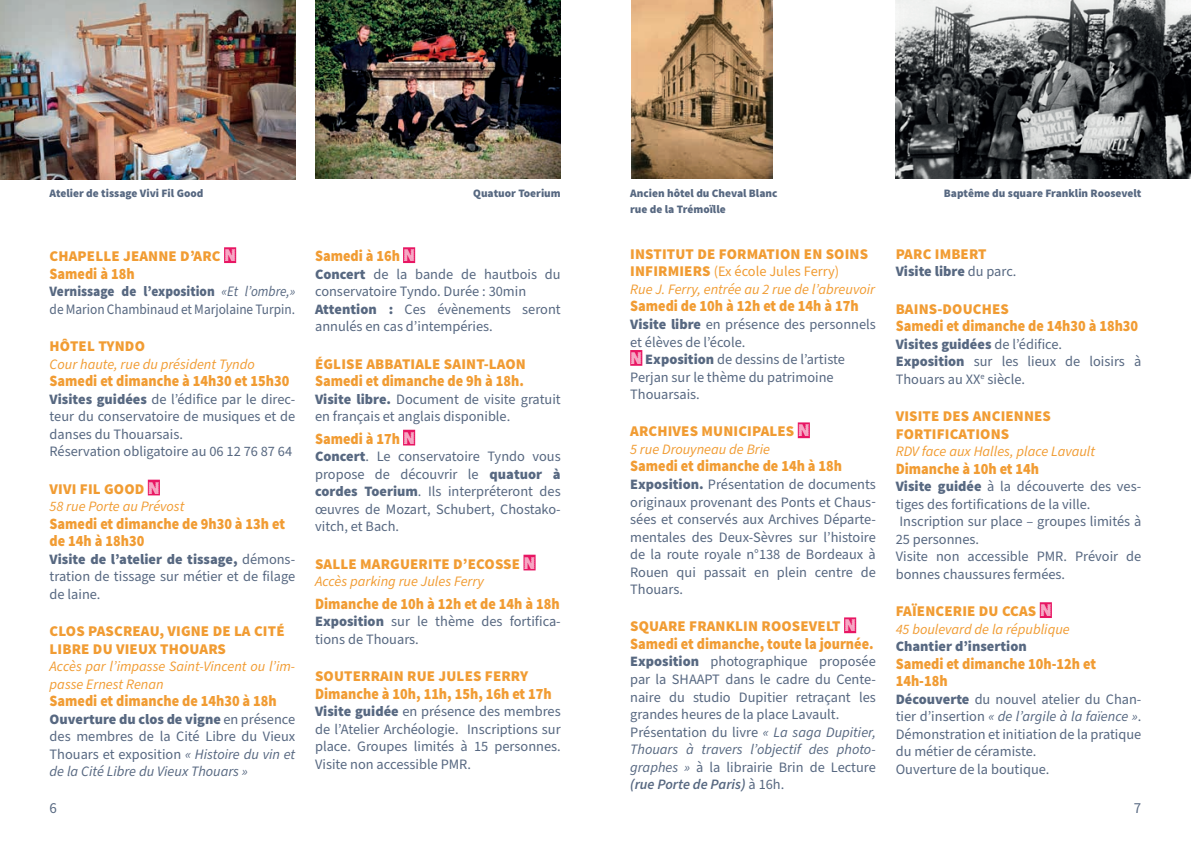
<style>
.page{position:relative;width:1191px;height:844px;background:#fff}
.page>*{position:absolute;margin:0;border:0;box-sizing:border-box;transform-origin:0 0}
.t1{font:900 15.75px/17.5px "Source Sans Pro";color:#f19c33;scale:.9 1}
.t2{font:900 14.88px/17.5px "Source Sans Pro";letter-spacing:.01em;color:#f19c33}
.t3{font:14.88px "Source Sans Pro";color:#576881}
.t4{font:14.35px/17.5px "Source Sans Pro";color:#576881}
.t5{font:italic 14.35px/17.5px "Source Sans Pro";color:#f19c33}
.t6{font:14.35px/17.5px "Source Sans Pro";color:#576881;scale:.93 1}
.t7{font:900 14.35px "Source Sans Pro";color:#576881}
.t8{font:900 11.38px/15.8px "Source Sans Pro";color:#576881}
.s1{font-family:"Source Sans Pro DISPLAY";font-weight:400;font-size:18.03px;color:#fff}
.s2{font-weight:900}
.s3{font-style:italic}
.s4{font-weight:900;font-style:normal;font-size:14.88px}
.s5{font-style:normal}
.s6{font-family:"Source Sans Pro DISPLAY";font-size:18.03px;color:#fff}
.s7{font-weight:600;font-style:italic}
.s8{font-weight:400}
</style>
<div class="page">
<div style="left:403px;top:247px;width:12px;height:16px;background:#e81663"></div>
<div style="left:403px;top:429px;width:12px;height:16px;background:#e81663"></div>
<div style="left:523px;top:554px;width:12px;height:16px;background:#e81663"></div>
<div style="left:224px;top:247px;width:12px;height:16px;background:#e81663"></div>
<div style="left:148px;top:479px;width:12px;height:16px;background:#e81663"></div>
<div style="left:630px;top:350px;width:12px;height:15px;background:#e81663"></div>
<div style="left:797px;top:422px;width:13px;height:16px;background:#e81663"></div>
<div style="left:844px;top:617px;width:12px;height:16px;background:#e81663"></div>
<div style="left:1039px;top:602px;width:13px;height:16px;background:#e81663"></div>
<img style="left:0;top:0;width:295px;height:180px">
<img style="left:315px;top:0;width:246px;height:179px">
<img style="left:895px;top:0;width:296px;height:179px">
<img style="left:632px;top:0;width:140px;height:179px">
<p class="t8" style="left:50px;top:186px;width:155px">Atelier de tissage Vivi Fil Good</p>
<p class="t8" style="left:473px;top:186px;width:89px">Quatuor Toerium</p>
<p class="t8" style="left:944px;top:186px;width:199px">Baptême du square Franklin Roosevelt</p>
<p class="t8" style="left:630px;top:186px;width:149px">Ancien hôtel du Cheval Blanc rue de la Trémoïlle</p>
<p class="t2" style="left:50px;top:248px;width:188px">CHAPELLE JEANNE D’ARC <span class="s1">N</span></p>
<p class="t1" style="left:50px;top:265px;width:96px">Samedi à 18h</p>
<p class="t6" style="left:50px;top:283px;width:266px"><span class="s2">Vernissage de l’exposition</span> <span class="s3">«Et l’ombre,» </span>de Marion Chambinaud et Marjolaine Turpin.</p>
<p class="t2" style="left:50px;top:338px;width:97px">HÔTEL TYNDO</p>
<p class="t5" style="left:50px;top:355px;width:207px">Cour haute, rue du président Tyndo</p>
<p class="t1" style="left:50px;top:373px;width:268px">Samedi et dimanche à 14h30 et 15h30</p>
<p class="t4" style="left:50px;top:390px;width:247px"><span class="s2">Visites guidées</span> de l’édifice par le direc&shy;teur du conservatoire de musiques et de danses du Thouarsais.<br>Réservation obligatoire au 06 12 76 87 64</p>
<p class="t2" style="left:50px;top:480px;width:112px">VIVI FIL GOOD <span class="s1">N</span></p>
<p class="t5" style="left:50px;top:498px;width:136px">58 rue Porte au Prévost</p>
<p class="t1" style="left:50px;top:515px;width:263px">Samedi et dimanche de 9h30 à 13h et de 14h à 18h30</p>
<p class="t4" style="left:50px;top:550px;width:247px;text-align:justify"><span class="s2">Visite de l’atelier de tissage,</span> démons&shy;tration de tissage sur métier et de filage de laine.</p>
<p class="t2" style="left:50px;top:623px;width:236px">CLOS PASCREAU, VIGNE DE LA CITÉ<br>LIBRE DU VIEUX THOUARS</p>
<p class="t5" style="left:50px;top:658px;width:247px">Accès par l’impasse Saint-Vincent ou l’im&shy;passe Ernest Renan</p>
<p class="t1" style="left:50px;top:692px;width:254px">Samedi et dimanche de 14h30 à 18h</p>
<p class="t4" style="left:50px;top:710px;width:247px;text-align:justify"><span class="s2">Ouverture du clos de vigne</span> en présence des membres de la Cité Libre du Vieux Thouars et exposition <span class="s3">« Histoire du vin et de la Cité Libre du Vieux Thouars »</span></p>
<p class="t1" style="left:315px;top:248px;width:113px">Samedi à 16h <span class="s1">N</span></p>
<p class="t4" style="left:315px;top:266px;width:247px"><span class="s2">Concert</span> de la bande de hautbois du conservatoire Tyndo. Durée : 30min <span class="s2">Attention :</span> Ces évènements seront annulés en cas d’intempéries.</p>
<p class="t2" style="left:315px;top:355px;width:212px">ÉGLISE ABBATIALE SAINT-LAON</p>
<p class="t1" style="left:315px;top:373px;width:233px">Samedi et dimanche de 9h à 18h.</p>
<p class="t4" style="left:315px;top:390px;width:247px"><span class="s2">Visite libre.</span> Document de visite gratuit en français et anglais disponible.</p>
<p class="t1" style="left:315px;top:430px;width:113px">Samedi à 17h <span class="s1">N</span></p>
<p class="t4" style="left:315px;top:448px;width:247px;text-align:justify"><span class="s2">Concert</span>. Le conservatoire Tyndo vous propose de découvrir le <span class="s2">quatuor à cordes Toerium</span>. Ils interpréteront des œuvres de Mozart, Schubert, Chostako&shy;vitch, et Bach.</p>
<p class="t2" style="left:315px;top:555px;width:222px">SALLE MARGUERITE D’ECOSSE <span class="s1">N</span></p>
<p class="t5" style="left:315px;top:573px;width:170px">Accès parking rue Jules Ferry</p>
<p class="t1" style="left:315px;top:595px;width:273px">Dimanche de 10h à 12h et de 14h à 18h</p>
<p class="t4" style="left:315px;top:613px;width:247px"><span class="s2">Exposition</span> sur le thème des fortifica&shy;tions de Thouars.</p>
<p class="t2" style="left:315px;top:668px;width:215px">SOUTERRAIN RUE JULES FERRY</p>
<p class="t1" style="left:315px;top:685px;width:264px">Dimanche à 10h, 11h, 15h, 16h et 17h</p>
<p class="t4" style="left:315px;top:702px;width:247px;text-align:justify"><span class="s2">Visite guidée</span> en présence des membres de l’Atelier Archéologie. Inscriptions sur place. Groupes limités à 15 personnes.<br>Visite non accessible PMR.</p>
<p class="t2" style="left:630px;top:246px;width:239px">INSTITUT DE FORMATION EN SOINS</p>
<p class="t5" style="left:630px;top:263px;width:246px"><span class="s4">INFIRMIERS</span> <span class="s5">(Ex école Jules Ferry)<br></span>Rue J. Ferry, entrée au 2 rue de l’abreuvoir</p>
<p class="t1" style="left:630px;top:298px;width:255px">Samedi de 10h à 12h et de 14h à 17h</p>
<p class="t4" style="left:630px;top:316px;width:247px"><span class="s2">Visite libre</span> en présence des personnels et élèves de l’école.<br><span class="s6">N</span> <span class="s2">Exposition</span> de dessins de l’artiste<br>Perjan sur le thème du patrimoine<br>Thouarsais.</p>
<p class="t2" style="left:630px;top:423px;width:181px">ARCHIVES MUNICIPALES <span class="s1">N</span></p>
<p class="t5" style="left:630px;top:441px;width:141px">5 rue Drouyneau de Brie</p>
<p class="t1" style="left:630px;top:458px;width:237px">Samedi et dimanche de 14h à 18h</p>
<p class="t4" style="left:630px;top:476px;width:247px;text-align:justify"><span class="s2">Exposition.</span> Présentation de documents originaux provenant des Ponts et Chaus&shy;sées et conservés aux Archives Départe&shy;mentales des Deux-Sèvres sur l’histoire de la route royale n°138 de Bordeaux à Rouen qui passait en plein centre de Thouars.</p>
<p class="t2" style="left:630px;top:618px;width:227px">SQUARE FRANKLIN ROOSEVELT <span class="s1">N</span></p>
<p class="t1" style="left:630px;top:635px;width:272px">Samedi et dimanche, toute la journée.</p>
<p class="t4" style="left:630px;top:653px;width:247px"><span class="s2">Exposition</span> photographique proposée par la SHAAPT dans le cadre du Cente&shy;naire du studio Dupitier retraçant les grandes heures de la place Lavault.<br>Présentation du livre <span class="s3">« La saga Dupitier, Thouars à travers l’objectif des photo&shy;graphes »</span> à la librairie Brin de Lecture <span class="s7">(rue Porte de Paris)</span> à 16h.</p>
<p class="t2" style="left:895px;top:246px;width:92px">PARC IMBERT</p>
<p class="t7" style="left:895px;top:262px;width:122px">Visite libre <span class="s8">du parc.</span></p>
<p class="t2" style="left:895px;top:301px;width:115px">BAINS-DOUCHES</p>
<p class="t1" style="left:895px;top:318px;width:271px">Samedi et dimanche de 14h30 à 18h30</p>
<p class="t4" style="left:895px;top:336px;width:247px"><span class="s2">Visites guidées</span> de l’édifice.<br><span class="s2">Exposition</span> sur les lieux de loisirs à<br>Thouars au XX<sup>e</sup> siècle.</p>
<p class="t2" style="left:895px;top:408px;width:157px">VISITE DES ANCIENNES<br>FORTIFICATIONS</p>
<p class="t5" style="left:895px;top:443px;width:201px">RDV face aux Halles, place Lavault</p>
<p class="t1" style="left:895px;top:460px;width:161px">Dimanche à 10h et 14h</p>
<p class="t4" style="left:895px;top:478px;width:247px"><span class="s2">Visite guidée</span> à la découverte des ves&shy;tiges des fortifications de la ville.<br>Inscription sur place – groupes limités à<br>25 personnes.<br>Visite non accessible PMR. Prévoir de bonnes chaussures fermées.</p>
<p class="t2" style="left:895px;top:603px;width:158px">FAÏENCERIE DU CCAS <span class="s1">N</span></p>
<p class="t5" style="left:895px;top:620px;width:175px">45 boulevard de la république</p>
<p class="t7" style="left:895px;top:637px;width:133px">Chantier d’insertion</p>
<p class="t1" style="left:895px;top:655px;width:224px">Samedi et dimanche 10h-12h et<br>14h-18h</p>
<p class="t4" style="left:895px;top:690px;width:247px"><span class="s2">Découverte</span> du nouvel atelier du Chan&shy;tier d’insertion <span class="s3">« de l’argile à la faïence »</span>.<br>Démonstration et initiation de la pratique du métier de céramiste.<br>Ouverture de la boutique.</p>
<p class="t3" style="left:50px;top:797px;width:9px">6</p>
<p class="t3" style="left:1134px;top:797px;width:9px">7</p>
</div>
